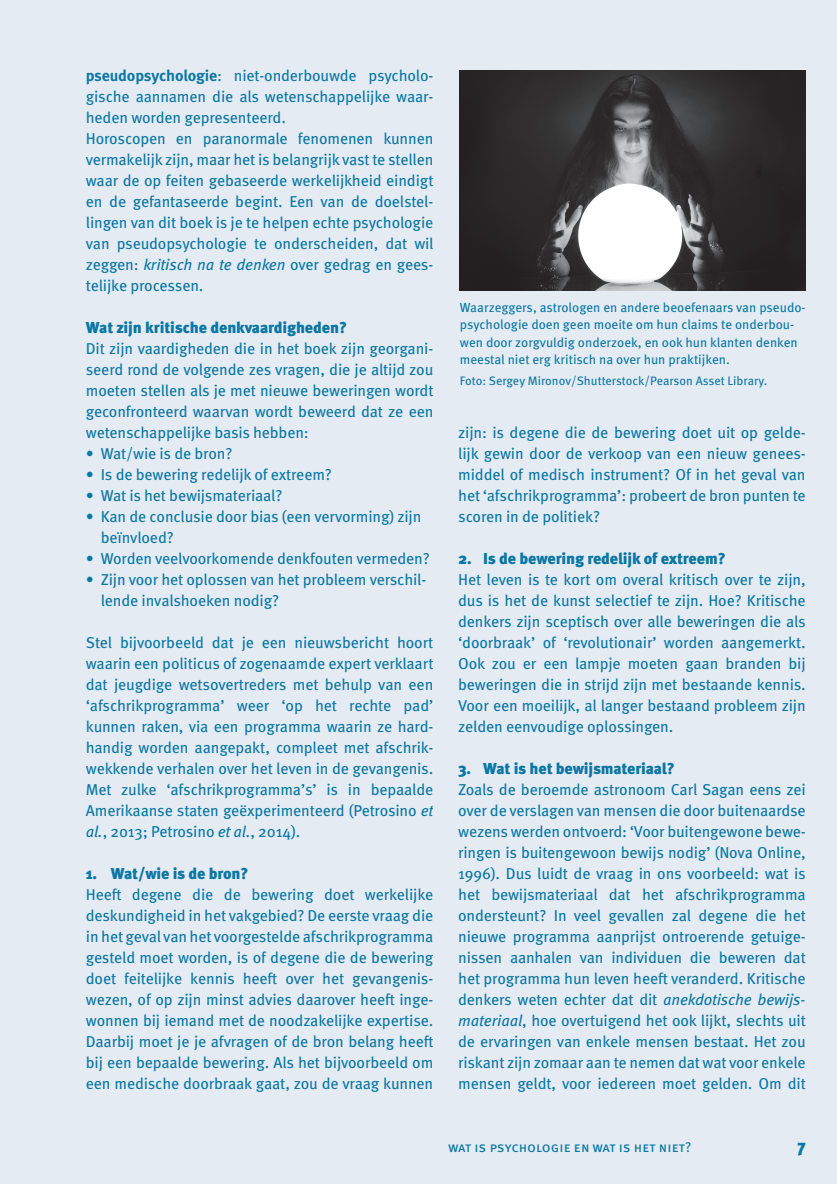
<style>
.page{position:relative;width:837px;height:1184px;background:#fff}
.page>*{position:absolute;margin:0;border:0;box-sizing:border-box;transform-origin:0 0}
.t1{font:900 17.5px "Meta Pro";color:#0b77a4}
.t2{font:15.75px/21px "Meta Pro";letter-spacing:-.015em;color:#0b77a4;text-align:justify}
.t3{font:900 15.75px "Meta Pro";letter-spacing:-.01em;color:#0b77a4}
.t4{font:14px "Meta Pro";letter-spacing:-.005em;color:#0b77a4}
.t5{font:13.12px/17.5px "Meta Pro";letter-spacing:-.005em;color:#0b77a4}
.t6{font:12.25px "Meta Pro";color:#0b77a4}
.s1{font-weight:700}
.s2{font-style:italic}
</style>
<div class="page">
<div style="left:0;top:0;width:836px;height:1184px;background:#e4ebf2"></div>
<img style="left:459px;top:71px;width:346px;height:219px">
<p class="t2" style="left:86px;top:63px;width:349px;text-align:left"><span class="s1">pseudopsychologie</span>: niet-onderbouwde psycholo&shy;gische aannamen die als wetenschappelijke waar&shy;heden worden gepresenteerd.<br>Horoscopen en paranormale fenomenen kunnen vermakelijk zijn, maar het is belangrijk vast te stellen waar de op feiten gebaseerde werkelijkheid eindigt en de gefantaseerde begint. Een van de doelstel&shy;lingen van dit boek is je te helpen echte psychologie van pseudopsychologie te onderscheiden, dat wil zeggen: <span class="s2">kritisch na te denken</span> over gedrag en gees&shy;telijke processen.</p>
<p class="t3" style="left:86px;top:314px;width:262px">Wat zijn kritische denkvaardigheden?</p>
<p class="t2" style="left:86px;top:336px;width:349px">Dit zijn vaardigheden die in het boek zijn georgani&shy;seerd rond de volgende zes vragen, die je altijd zou moeten stellen als je met nieuwe beweringen wordt geconfronteerd waarvan wordt beweerd dat ze een wetenschappelijke basis hebben:</p>
<p class="t2" style="left:86px;top:441px;width:148px">• Wat/wie is de bron?</p>
<p class="t2" style="left:86px;top:462px;width:247px">• Is de bewering redelijk of extreem?</p>
<p class="t2" style="left:86px;top:483px;width:198px">• Wat is het bewijsmateriaal?</p>
<p class="t2" style="left:101px;top:504px;width:322px;text-indent:-15px">• Kan de conclusie door bias (een vervorming) zijn beïnvloed?</p>
<p class="t2" style="left:86px;top:546px;width:345px">• Worden veelvoorkomende denkfouten vermeden?</p>
<p class="t2" style="left:101px;top:567px;width:327px;text-indent:-15px">• Zijn voor het oplossen van het probleem verschil&shy;lende invalshoeken nodig?</p>
<p class="t2" style="left:86px;top:630px;width:349px">Stel bijvoorbeeld dat je een nieuwsbericht hoort waarin een politicus of zogenaamde expert verklaart dat jeugdige wetsovertreders met behulp van een ‘afschrikprogramma’ weer ‘op het rechte pad’ kunnen raken, via een programma waarin ze hard&shy;handig worden aangepakt, compleet met afschrik&shy;wekkende verhalen over het leven in de gevangenis.<br>Met zulke ‘afschrikprogramma’s’ is in bepaalde Amerikaanse staten geëxperimenteerd (Petrosino <span class="s2">et al.</span>, 2013; Petrosino <span class="s2">et al.</span>, 2014).</p>
<p class="t3" style="left:86px;top:860px;width:164px">1. Wat/wie is de bron?</p>
<p class="t2" style="left:86px;top:882px;width:349px">Heeft degene die de bewering doet werkelijke deskundigheid in het vakgebied? De eerste vraag die in het geval van het voorgestelde afschrikprogramma gesteld moet worden, is of degene die de bewering doet feitelijke kennis heeft over het gevangenis&shy;wezen, of op zijn minst advies daarover heeft inge&shy;wonnen bij iemand met de noodzakelijke expertise.<br>Daarbij moet je je afvragen of de bron belang heeft bij een bepaalde bewering. Als het bijvoorbeeld om een medische doorbraak gaat, zou de vraag kunnen</p>
<p class="t5" style="left:459px;top:297px;width:347px">Waarzeggers, astrologen en andere beoefenaars van pseudo&shy;psychologie doen geen moeite om hun claims te onderbou&shy;wen door zorgvuldig onderzoek, en ook hun klanten denken meestal niet erg kritisch na over hun praktijken.</p>
<p class="t6" style="left:459px;top:371px;width:309px">Foto: Sergey Mironov/Shutterstock/Pearson Asset Library.</p>
<p class="t2" style="left:458px;top:420px;width:349px">zijn: is degene die de bewering doet uit op gelde&shy;lijk gewin door de verkoop van een nieuw genees&shy;middel of medisch instrument? Of in het geval van het ‘afschrikprogramma’: probeert de bron punten te scoren in de politiek?</p>
<p class="t3" style="left:458px;top:545px;width:269px">2. Is de bewering redelijk of extreem?</p>
<p class="t2" style="left:458px;top:567px;width:349px">Het leven is te kort om overal kritisch over te zijn, dus is het de kunst selectief te zijn. Hoe? Kritische denkers zijn sceptisch over alle beweringen die als ‘doorbraak’ of ‘revolutionair’ worden aangemerkt.<br>Ook zou er een lampje moeten gaan branden bij beweringen die in strijd zijn met bestaande kennis.<br>Voor een moeilijk, al langer bestaand probleem zijn zelden eenvoudige oplossingen.</p>
<p class="t3" style="left:458px;top:755px;width:218px">3. Wat is het bewijsmateriaal?</p>
<p class="t2" style="left:458px;top:777px;width:349px">Zoals de beroemde astronoom Carl Sagan eens zei over de verslagen van mensen die door buitenaardse wezens werden ontvoerd: ‘Voor buitengewone bewe&shy;ringen is buitengewoon bewijs nodig’ (Nova Online, 1996). Dus luidt de vraag in ons voorbeeld: wat is het bewijsmateriaal dat het afschrikprogramma ondersteunt? In veel gevallen zal degene die het nieuwe programma aanprijst ontroerende getuige&shy;nissen aanhalen van individuen die beweren dat het programma hun leven heeft veranderd. Kritische denkers weten echter dat dit <span class="s2">anekdotische bewijs&shy;materiaal</span>, hoe overtuigend het ook lijkt, slechts uit de ervaringen van enkele mensen bestaat. Het zou riskant zijn zomaar aan te nemen dat wat voor enkele mensen geldt, voor iedereen moet gelden. Om dit</p>
<p class="t4" style="left:448px;top:1136px;width:244px">Wat is psycholog ie en wat is het niet?</p>
<p class="t1" style="left:797px;top:1132px;width:10px">7</p>
</div>
